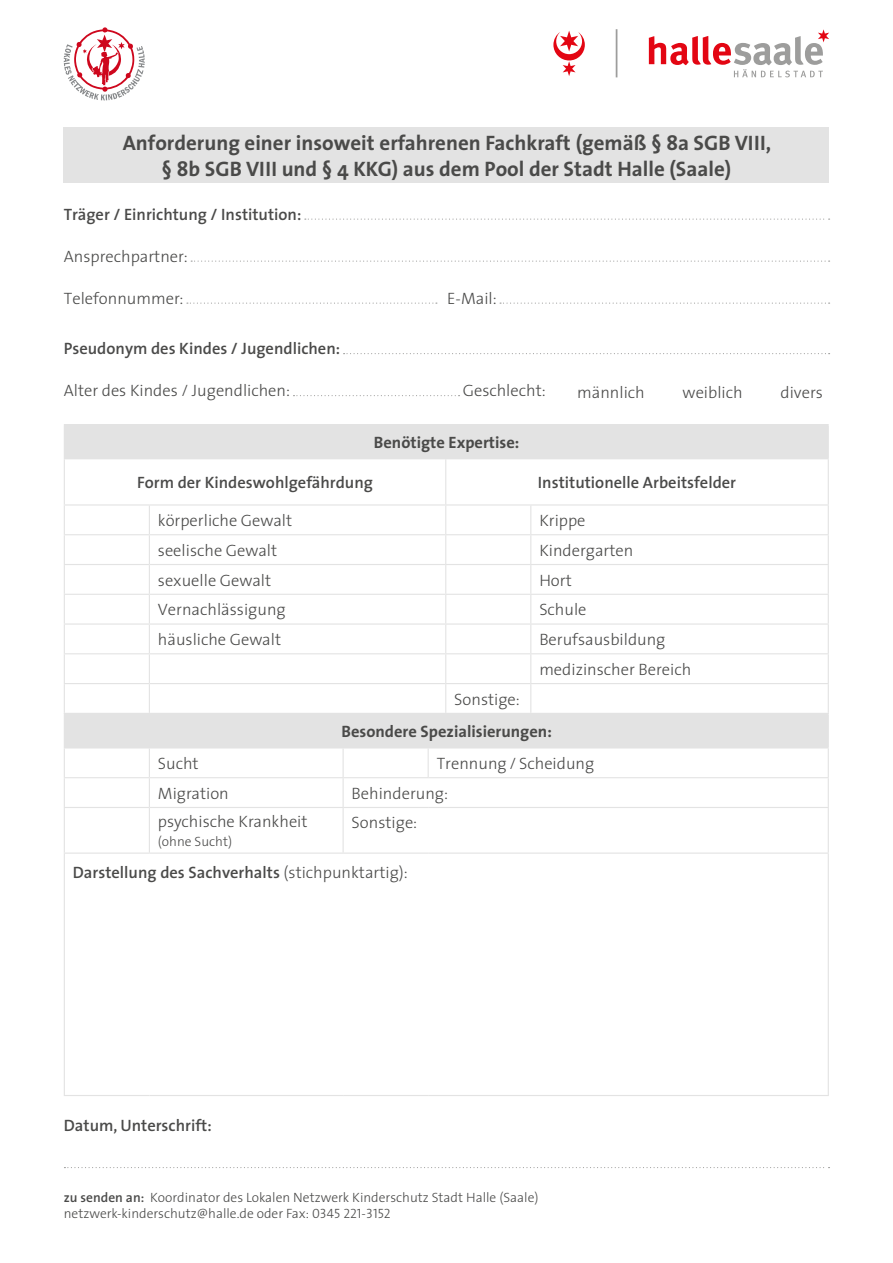
<style>
.page{position:relative;width:893px;height:1263px;background:#fff}
.page>*{position:absolute;margin:0;border:0;box-sizing:border-box;transform-origin:0 0}
.Headline{font:700 21px "The Sans";color:#4a4a49}
.Grundschrift{font:300 16.5px "The Sans";color:#4a4a49}
.Grundschrift-2{font:600 16.5px "The Sans";color:#4a4a49}
.Headline-2{font:700 16.5px "The Sans";color:#4a4a49}
.Headline-3{font:300 13.5px "The Sans";color:#4a4a49}
.Grundschrift-3{font:300 13.5px "The Sans";color:#4a4a49}
.s1{font-weight:300}
.s2{font-weight:600}
.s3{font-family:"The Sans Light Caps";font-weight:400}
</style>
<div class="page">
<svg style="left:64px;top:27px;width:81px;height:73px"></svg>
<div style="left:64px;top:128px;width:765px;height:55px;background:#e3e3e3"></div>
<div style="left:64px;top:425px;width:764px;height:34px;background:#e3e3e3"></div>
<hr style="left:64px;top:424px;width:85px;height:1px;background:#e3e3e3">
<hr style="left:149px;top:424px;width:297px;height:1px;background:#e3e3e3">
<hr style="left:446px;top:424px;width:85px;height:1px;background:#e3e3e3">
<hr style="left:531px;top:424px;width:298px;height:1px;background:#e3e3e3">
<hr style="left:828px;top:425px;width:1px;height:33px;background:#e3e3e3">
<hr style="left:64px;top:459px;width:1px;height:45px;background:#e3e3e3">
<hr style="left:445px;top:459px;width:1px;height:45px;background:#e3e3e3">
<hr style="left:531px;top:458px;width:298px;height:1px;background:#e3e3e3">
<hr style="left:828px;top:459px;width:1px;height:45px;background:#e3e3e3">
<hr style="left:64px;top:504px;width:85px;height:1px;background:#e3e3e3">
<hr style="left:149px;top:504px;width:297px;height:1px;background:#e3e3e3">
<hr style="left:446px;top:504px;width:85px;height:1px;background:#e3e3e3">
<hr style="left:531px;top:504px;width:298px;height:1px;background:#e3e3e3">
<hr style="left:64px;top:534px;width:85px;height:1px;background:#e3e3e3">
<hr style="left:149px;top:534px;width:297px;height:1px;background:#e3e3e3">
<hr style="left:446px;top:534px;width:85px;height:1px;background:#e3e3e3">
<hr style="left:531px;top:534px;width:298px;height:1px;background:#e3e3e3">
<hr style="left:64px;top:564px;width:85px;height:1px;background:#e3e3e3">
<hr style="left:149px;top:564px;width:297px;height:1px;background:#e3e3e3">
<hr style="left:446px;top:564px;width:85px;height:1px;background:#e3e3e3">
<hr style="left:531px;top:564px;width:298px;height:1px;background:#e3e3e3">
<hr style="left:64px;top:594px;width:85px;height:1px;background:#e3e3e3">
<hr style="left:149px;top:594px;width:297px;height:1px;background:#e3e3e3">
<hr style="left:446px;top:594px;width:85px;height:1px;background:#e3e3e3">
<hr style="left:531px;top:594px;width:298px;height:1px;background:#e3e3e3">
<hr style="left:64px;top:623px;width:85px;height:2px;background:#e3e3e3">
<hr style="left:149px;top:623px;width:297px;height:2px;background:#e3e3e3">
<hr style="left:446px;top:623px;width:85px;height:2px;background:#e3e3e3">
<hr style="left:531px;top:623px;width:298px;height:2px;background:#e3e3e3">
<hr style="left:64px;top:653px;width:85px;height:1px;background:#e3e3e3">
<hr style="left:149px;top:653px;width:297px;height:1px;background:#e3e3e3">
<hr style="left:446px;top:653px;width:85px;height:1px;background:#e3e3e3">
<hr style="left:531px;top:653px;width:298px;height:1px;background:#e3e3e3">
<hr style="left:64px;top:683px;width:85px;height:1px;background:#e3e3e3">
<svg style="left:64px;top:505px;width:1px;height:208px"></svg>
<hr style="left:149px;top:683px;width:297px;height:1px;background:#e3e3e3">
<svg style="left:149px;top:505px;width:1px;height:208px"></svg>
<hr style="left:446px;top:683px;width:85px;height:1px;background:#e3e3e3">
<svg style="left:445px;top:505px;width:1px;height:208px"></svg>
<hr style="left:531px;top:683px;width:298px;height:1px;background:#e3e3e3">
<svg style="left:530px;top:505px;width:1px;height:208px"></svg>
<svg style="left:828px;top:505px;width:1px;height:208px"></svg>
<div style="left:64px;top:714px;width:764px;height:34px;background:#e3e3e3"></div>
<hr style="left:64px;top:713px;width:85px;height:1px;background:#e3e3e3">
<hr style="left:149px;top:713px;width:194px;height:1px;background:#e3e3e3">
<hr style="left:343px;top:713px;width:85px;height:1px;background:#e3e3e3">
<hr style="left:428px;top:713px;width:401px;height:1px;background:#e3e3e3">
<hr style="left:828px;top:714px;width:1px;height:33px;background:#e3e3e3">
<hr style="left:428px;top:747px;width:401px;height:1px;background:#e3e3e3">
<svg style="left:428px;top:748px;width:1px;height:29px"></svg>
<hr style="left:64px;top:777px;width:85px;height:1px;background:#e3e3e3">
<svg style="left:64px;top:748px;width:1px;height:59px"></svg>
<hr style="left:149px;top:777px;width:194px;height:1px;background:#e3e3e3">
<svg style="left:149px;top:748px;width:1px;height:59px"></svg>
<hr style="left:343px;top:777px;width:85px;height:1px;background:#e3e3e3">
<svg style="left:343px;top:748px;width:1px;height:59px"></svg>
<hr style="left:428px;top:777px;width:401px;height:1px;background:#e3e3e3">
<svg style="left:828px;top:748px;width:1px;height:59px"></svg>
<hr style="left:64px;top:807px;width:85px;height:1px;background:#e3e3e3">
<hr style="left:64px;top:808px;width:1px;height:44px;background:#e3e3e3">
<hr style="left:149px;top:807px;width:194px;height:1px;background:#e3e3e3">
<hr style="left:149px;top:808px;width:1px;height:44px;background:#e3e3e3">
<hr style="left:343px;top:807px;width:85px;height:1px;background:#e3e3e3">
<hr style="left:343px;top:808px;width:1px;height:44px;background:#e3e3e3">
<hr style="left:428px;top:807px;width:401px;height:1px;background:#e3e3e3">
<hr style="left:828px;top:808px;width:1px;height:44px;background:#e3e3e3">
<hr style="left:64px;top:852px;width:85px;height:2px;background:#e3e3e3">
<hr style="left:64px;top:854px;width:1px;height:241px;background:#e3e3e3">
<hr style="left:149px;top:852px;width:194px;height:2px;background:#e3e3e3">
<hr style="left:343px;top:852px;width:85px;height:2px;background:#e3e3e3">
<hr style="left:428px;top:852px;width:401px;height:2px;background:#e3e3e3">
<hr style="left:828px;top:854px;width:1px;height:241px;background:#e3e3e3">
<hr style="left:64px;top:1095px;width:85px;height:1px;background:#e3e3e3">
<hr style="left:149px;top:1095px;width:194px;height:1px;background:#e3e3e3">
<hr style="left:343px;top:1095px;width:85px;height:1px;background:#e3e3e3">
<hr style="left:428px;top:1095px;width:401px;height:1px;background:#e3e3e3">
<svg style="left:305px;top:219px;width:525px;height:1px"></svg>
<svg style="left:191px;top:261px;width:639px;height:1px"></svg>
<svg style="left:187px;top:303px;width:250px;height:1px"></svg>
<svg style="left:500px;top:303px;width:330px;height:1px"></svg>
<svg style="left:344px;top:353px;width:486px;height:1px"></svg>
<svg style="left:293px;top:395px;width:167px;height:1px"></svg>
<svg style="left:64px;top:1167px;width:765px;height:1px"></svg>
<svg style="left:649px;top:29px;width:180px;height:48px"></svg>
<hr style="left:616px;top:29px;width:1px;height:48px;background:#9d9d9c">
<svg style="left:553px;top:31px;width:32px;height:45px"></svg>
<p class="Headline" style="left:123px;top:126px;width:650px">Anforderung einer insoweit erfahrenen Fachkraft (gemäß § 8a SGB VIII,</p>
<p class="Headline" style="left:162px;top:151px;width:571px">§ 8b SGB VIII und § 4 KKG) aus dem Pool der Stadt Halle (Saale)</p>
<p class="Grundschrift-2" style="left:64px;top:200px;width:239px">Träger / Einrichtung / Institution:</p>
<p class="Grundschrift" style="left:64px;top:242px;width:126px">Ansprechpartner:</p>
<p class="Grundschrift" style="left:64px;top:284px;width:121px">Telefonnummer:</p>
<p class="Grundschrift" style="left:447px;top:284px;width:51px">E-Mail:</p>
<p class="Grundschrift-2" style="left:64px;top:335px;width:278px">Pseudonym des Kindes / Jugendlichen:</p>
<p class="Grundschrift" style="left:64px;top:377px;width:228px">Alter des Kindes / Jugendlichen:</p>
<p class="Grundschrift" style="left:463px;top:377px;width:85px">Geschlecht:</p>
<p class="Grundschrift" style="left:577px;top:378px;width:69px">männlich</p>
<p class="Grundschrift" style="left:683px;top:378px;width:62px">weiblich</p>
<p class="Grundschrift" style="left:780px;top:378px;width:44px">divers</p>
<p class="Headline-2" style="left:374px;top:428px;width:147px">Benötigte Expertise:</p>
<p class="Grundschrift-2" style="left:137px;top:469px;width:237px">Form der Kindeswohlgefährdung</p>
<p class="Grundschrift-2" style="left:538px;top:469px;width:200px">Institutionelle Arbeitsfelder</p>
<p class="Grundschrift" style="left:158px;top:507px;width:136px">körperliche Gewalt</p>
<p class="Grundschrift" style="left:539px;top:507px;width:48px">Krippe</p>
<p class="Grundschrift" style="left:158px;top:537px;width:121px">seelische Gewalt</p>
<p class="Grundschrift" style="left:539px;top:537px;width:96px">Kindergarten</p>
<p class="Grundschrift" style="left:158px;top:566px;width:115px">sexuelle Gewalt</p>
<p class="Grundschrift" style="left:539px;top:566px;width:34px">Hort</p>
<p class="Grundschrift" style="left:158px;top:596px;width:129px">Vernachlässigung</p>
<p class="Grundschrift" style="left:539px;top:596px;width:49px">Schule</p>
<p class="Grundschrift" style="left:158px;top:626px;width:125px">häusliche Gewalt</p>
<p class="Grundschrift" style="left:539px;top:626px;width:128px">Berufsausbildung</p>
<p class="Grundschrift" style="left:539px;top:656px;width:153px">medizinscher Bereich</p>
<p class="Grundschrift" style="left:454px;top:685px;width:67px">Sonstige:</p>
<p class="Headline-2" style="left:341px;top:718px;width:212px">Besondere Spezialisierungen:</p>
<p class="Grundschrift" style="left:158px;top:750px;width:42px">Sucht</p>
<p class="Grundschrift" style="left:437px;top:750px;width:159px">Trennung / Scheidung</p>
<p class="Grundschrift" style="left:158px;top:779px;width:72px">Migration</p>
<p class="Grundschrift" style="left:352px;top:779px;width:98px">Behinderung:</p>
<p class="Grundschrift" style="left:158px;top:807px;width:151px">psychische Krankheit</p>
<p class="Grundschrift-3" style="left:158px;top:831px;width:76px">(ohne Sucht)</p>
<p class="Grundschrift" style="left:352px;top:809px;width:67px">Sonstige:</p>
<p class="Grundschrift-2" style="left:73px;top:859px;width:337px">Darstellung des Sachverhalts <span class="s1">(stichpunktartig):</span></p>
<p class="Grundschrift-2" style="left:64px;top:1111px;width:149px">Datum, Unterschrift:</p>
<p class="Headline-3" style="left:64px;top:1186px;width:476px"><span class="s2">zu senden an:</span> Koordinator des Lokalen Netzwerk Kinderschutz Stadt Halle (Saale)</p>
<p class="Grundschrift-3" style="left:64px;top:1203px;width:328px">netzwerk-kinderschutz@halle.de oder Fax: <span class="s3">0345 221-3152</span></p>
</div>
